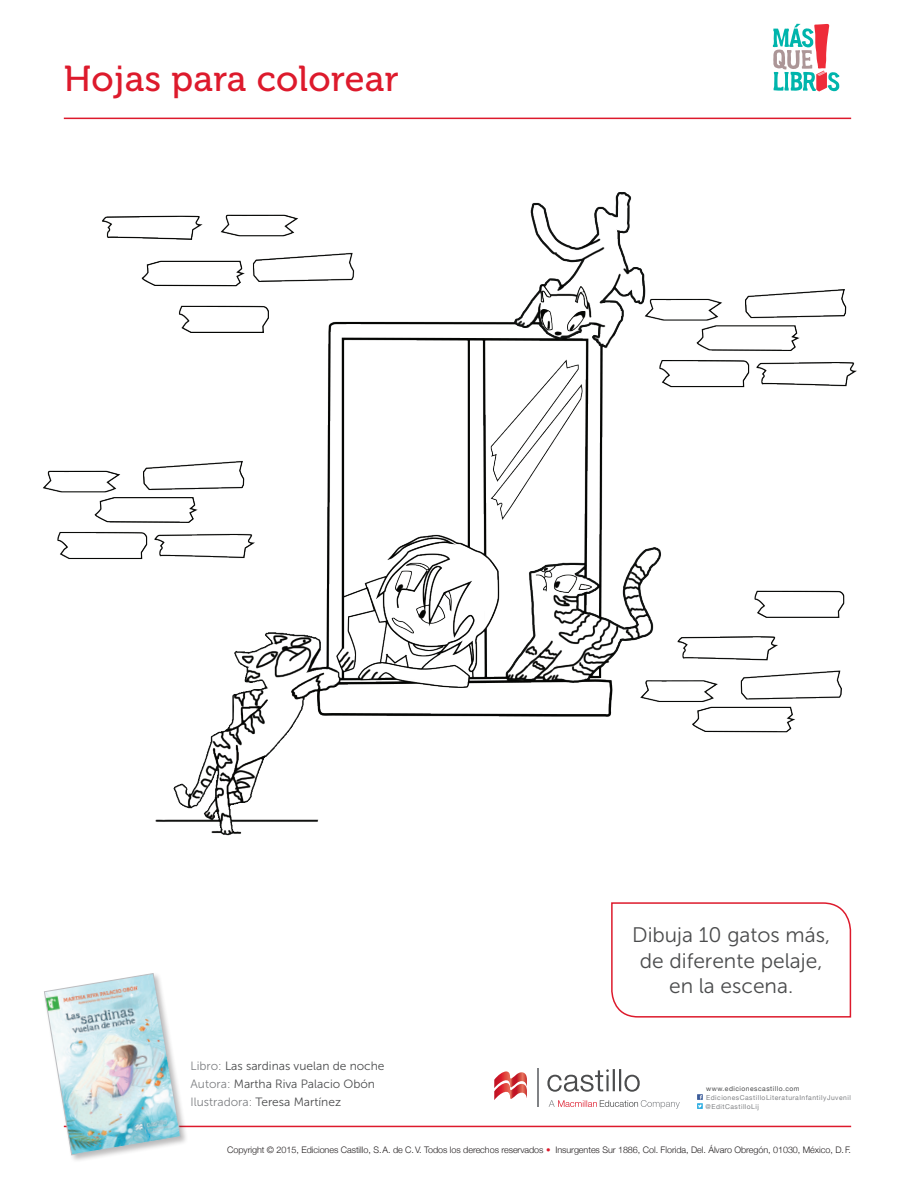
<style>
.page{position:relative;width:915px;height:1191px;background:#fff}
.page>*{position:absolute;margin:0;border:0;box-sizing:border-box;transform-origin:0 0}
.t1{font:36px "Museo 500";letter-spacing:.01em;color:#dd1a2c}
.t2{font:21px/25.5px "Museo Sans 300";color:#4b4c4d;text-align:center}
.t3{font:12px/18px "Museo Sans 300";color:#4b4c4d}
.t4{font:300 9px "Helvetica Neue";letter-spacing:-.005em;color:#231f20}
.t5{font:6.75px "Helvetica Neue";letter-spacing:.07em;color:#808285}
.t6{font:6.75px "Helvetica Neue";letter-spacing:.07em;color:#4b4c4d}
.s1{color:#808285}
.s2{color:#dd1a2c}
</style>
<div class="page">
<svg style="left:697px;top:1094px;width:5px;height:15px"></svg>
<svg style="left:494px;top:1071px;width:32px;height:29px"></svg>
<hr style="left:537px;top:1068px;width:1px;height:39px;background:#808285">
<svg style="left:547px;top:1069px;width:92px;height:22px"></svg>
<svg style="left:548px;top:1100px;width:131px;height:8px"></svg>
<hr style="left:64px;top:118px;width:786px;height:1px;background:#dd1a2c">
<hr style="left:64px;top:1125px;width:786px;height:2px;background:#dd1a2c">
<div style="left:42px;top:971px;width:146px;height:191px;background:#231f20;opacity:.3"></div>
<img style="left:44px;top:973px;width:137px;height:182px">
<img style="left:43px;top:192px;width:814px;height:644px">
<svg style="left:611px;top:902px;width:240px;height:116px"></svg>
<svg style="left:772px;top:23px;width:67px;height:68px"></svg>
<p class="t1" style="left:64px;top:59px;width:336px">Hojas para colorear</p>
<p class="t3" style="left:190px;top:1057px;width:195px"><span class="s1">Libro:</span> Las sardinas vuelan de noche<br><span class="s1">Autora:</span> Martha Riva Palacio Obón<br><span class="s1">Ilustradora:</span> Teresa Martínez</p>
<p class="t2" style="left:632px;top:922px;width:199px">Dibuja 10 gatos más, de diferente pelaje, en la escena.</p>
<p class="t6" style="left:706px;top:1083px;width:95px">www.edicionescastillo.com</p>
<p class="t5" style="left:706px;top:1092px;width:146px">EdicionesCastilloLiteraturaInfantilyJuvenil</p>
<p class="t5" style="left:705px;top:1101px;width:55px">@EditCastilloLij</p>
<p class="t4" style="left:227px;top:1142px;width:625px">Copyright © 2015, Ediciones Castillo, S.A. de C.V. Todos los derechos reservados <span class="s2">•</span> Insurgentes Sur 1886, Col. Florida, Del. Álvaro Obregón, 01030, México, D.F.</p>
</div>
